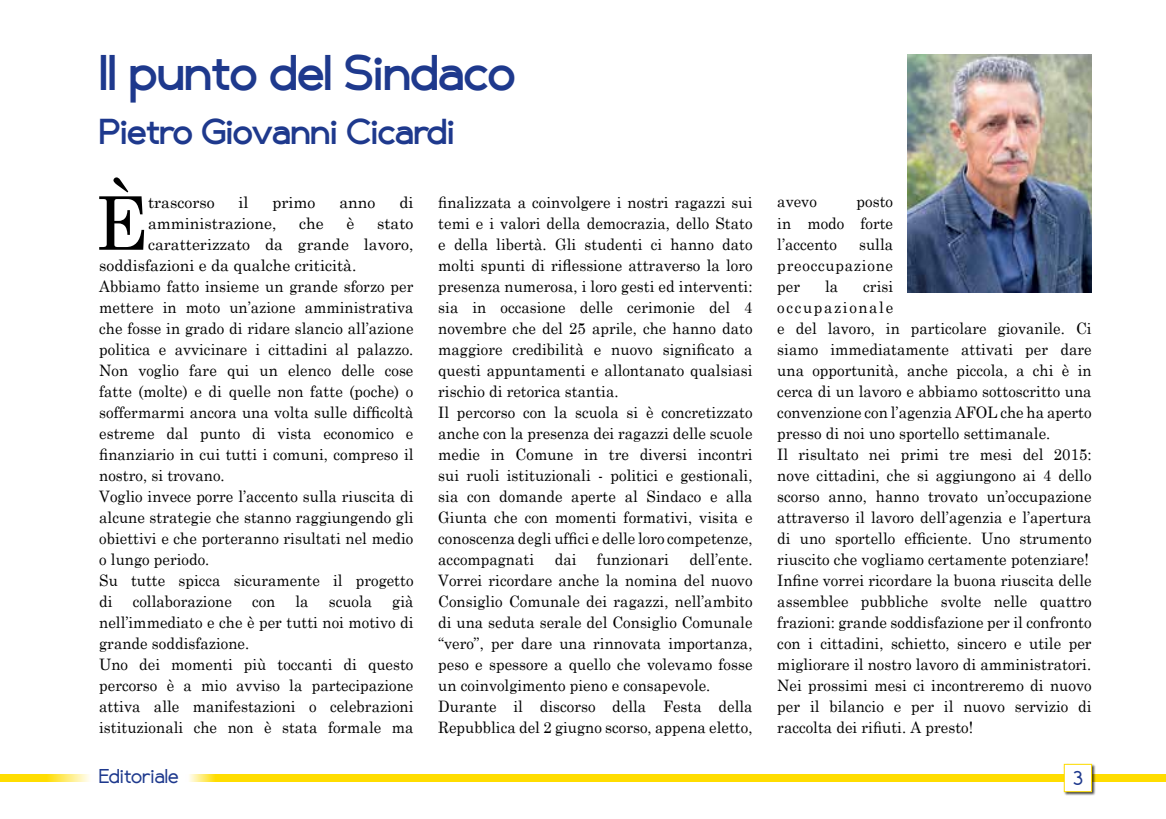
<style>
.page{position:relative;width:1166px;height:819px;background:#fff}
.page>*{position:absolute;margin:0;border:0;box-sizing:border-box;transform-origin:0 0}
.t1{font:73.85px "Century Schoolbook";color:#000}
.t2{font:700 43.75px "Compass";color:#1e398d}
.t3{font:700 31.5px "Compass";color:#1e398d}
.t4{font:17.5px "Compass";color:#1e398d}
.t5{font:15.75px/21px "Century Schoolbook";letter-spacing:.005em;color:#000;scale:.95 1}
.t6{font:15.75px "Century Schoolbook";letter-spacing:.005em;color:#000}
</style>
<div class="page">
<div style="left:185px;top:774px;width:981px;height:7px;background:#fd0"></div>
<svg style="left:0;top:774px;width:89px;height:7px"></svg>
<div style="left:1063px;top:763px;width:33px;height:33px;background:#000;opacity:.75"></div>
<div style="left:1064px;top:763px;width:28px;height:29px;background:#fff;border:1px solid #fd0"></div>
<img style="left:908px;top:55px;width:183px;height:238px">
<h2 class="t2" style="left:99px;top:39px;width:417px">Il punto del Sindaco</h2>
<h3 class="t3" style="left:99px;top:108px;width:357px">Pietro Giovanni Cicardi</h3>
<h1 class="t1" style="left:94px;top:177px;width:55px">È</h1>
<p class="t6" style="left:148px;top:192px;width:68px">trascorso</p>
<p class="t6" style="left:238px;top:192px;width:11px">il</p>
<p class="t6" style="left:272px;top:192px;width:45px">primo</p>
<p class="t6" style="left:339px;top:192px;width:38px">anno</p>
<p class="t6" style="left:399px;top:192px;width:16px">di</p>
<p class="t6" style="left:148px;top:213px;width:130px">amministrazione,</p>
<p class="t6" style="left:299px;top:213px;width:26px">che</p>
<p class="t6" style="left:346px;top:213px;width:9px">è</p>
<p class="t6" style="left:377px;top:213px;width:38px">stato</p>
<p class="t6" style="left:148px;top:234px;width:267px">caratterizzato da grande lavoro,</p>
<p class="t6" style="left:99px;top:255px;width:259px">soddisfazioni e da qualche criticità.</p>
<p class="t5" style="left:99px;top:275px;width:332px">Abbiamo fatto insieme un grande sforzo per</p>
<p class="t5" style="left:99px;top:296px;width:332px">mettere in moto un’azione amministrativa</p>
<p class="t5" style="left:99px;top:317px;width:332px">che fosse in grado di ridare slancio all’azione</p>
<p class="t5" style="left:99px;top:338px;width:332px">politica e avvicinare i cittadini al palazzo.</p>
<p class="t5" style="left:99px;top:359px;width:332px">Non voglio fare qui un elenco delle cose</p>
<p class="t5" style="left:99px;top:380px;width:332px">fatte (molte) e di quelle non fatte (poche) o</p>
<p class="t5" style="left:99px;top:401px;width:332px">soffermarmi ancora una volta sulle difficoltà</p>
<p class="t5" style="left:99px;top:422px;width:332px">estreme dal punto di vista economico e</p>
<p class="t5" style="left:99px;top:443px;width:332px">finanziario in cui tutti i comuni, compreso il</p>
<p class="t5" style="left:99px;top:464px;width:134px">nostro, si trovano.</p>
<p class="t5" style="left:99px;top:485px;width:332px">Voglio invece porre l’accento sulla riuscita di</p>
<p class="t5" style="left:99px;top:506px;width:332px">alcune strategie che stanno raggiungendo gli</p>
<p class="t5" style="left:99px;top:527px;width:332px">obiettivi e che porteranno risultati nel medio</p>
<p class="t5" style="left:99px;top:548px;width:117px">o lungo periodo.</p>
<p class="t5" style="left:99px;top:569px;width:332px">Su tutte spicca sicuramente il progetto</p>
<p class="t5" style="left:99px;top:590px;width:16px">di</p>
<p class="t5" style="left:133px;top:590px;width:106px">collaborazione</p>
<p class="t5" style="left:252px;top:590px;width:26px">con</p>
<p class="t5" style="left:295px;top:590px;width:15px">la</p>
<p class="t5" style="left:329px;top:590px;width:47px">scuola</p>
<p class="t5" style="left:99px;top:590px;width:332px;text-indent:293px">già nell’immediato e che è per tutti noi motivo di grande soddisfazione.<br>Uno dei momenti più toccanti di questo percorso è a mio avviso la partecipazione attiva alle manifestazioni o celebrazioni istituzionali che non è stata formale ma</p>
<p class="t5" style="left:438px;top:191px;width:332px">finalizzata a coinvolgere i nostri ragazzi sui temi e i valori della democrazia, dello Stato e della libertà. Gli studenti ci hanno dato molti spunti di riflessione attraverso la loro presenza numerosa, i loro gesti ed interventi: sia in occasione delle cerimonie del 4 novembre che del 25 aprile, che hanno dato maggiore credibilità e nuovo significato a questi appuntamenti e allontanato qualsiasi rischio di retorica stantia.<br>Il percorso con la scuola si è concretizzato anche con la presenza dei ragazzi delle scuole medie in Comune in tre diversi incontri sui ruoli istituzionali - politici e gestionali, sia con domande aperte al Sindaco e alla Giunta che con momenti formativi, visita e conoscenza degli uffici e delle loro competenze, accompagnati</p>
<p class="t5" style="left:555px;top:548px;width:24px">dai</p>
<p class="t5" style="left:597px;top:548px;width:77px">funzionari</p>
<p class="t5" style="left:438px;top:548px;width:332px;text-indent:251px">dell’ente.<br>Vorrei ricordare anche la nomina del nuovo Consiglio Comunale dei ragazzi, nell’ambito di una seduta serale del Consiglio Comunale “vero”, per dare una rinnovata importanza, peso e spessore a quello che volevamo fosse un coinvolgimento pieno e consapevole.<br>Durante il discorso della Festa della Repubblica del 2 giugno scorso, appena eletto,</p>
<p class="t5" style="left:777px;top:191px;width:123px;text-align:justify;text-indent:79px">posto in modo forte l’accento</p>
<p class="t5" style="left:777px;top:191px;width:43px">avevo</p>
<p class="t5" style="left:777px;top:233px;width:123px;text-align:justify;text-indent:82px">sulla preoccupazione per</p>
<p class="t5" style="left:777px;top:275px;width:332px;text-indent:86px">crisi<br>occupazionale<br>e del lavoro, in particolare giovanile. Ci siamo immediatamente attivati per dare una opportunità, anche piccola, a chi è in cerca di un lavoro e abbiamo sottoscritto una convenzione con l’agenzia AFOL che ha aperto presso di noi uno sportello settimanale.<br>Il risultato nei primi tre mesi del 2015: nove cittadini, che si aggiungono ai 4 dello scorso anno, hanno trovato un’occupazione attraverso il lavoro dell’agenzia e l’apertura di uno sportello efficiente. Uno strumento riuscito che vogliamo certamente potenziare!<br>Infine vorrei ricordare la buona riuscita delle assemblee pubbliche svolte nelle quattro frazioni: grande soddisfazione per il confronto con i cittadini, schietto, sincero e utile per migliorare il nostro lavoro di amministratori.<br>Nei prossimi mesi ci incontreremo di nuovo per il bilancio e per il nuovo servizio di raccolta dei rifiuti. A presto!</p>
<p class="t5" style="left:825px;top:275px;width:15px">la</p>
<p class="t4" style="left:99px;top:763px;width:81px">Editoriale</p>
<p class="t4" style="left:1073px;top:764px;width:11px">3</p>
</div>
